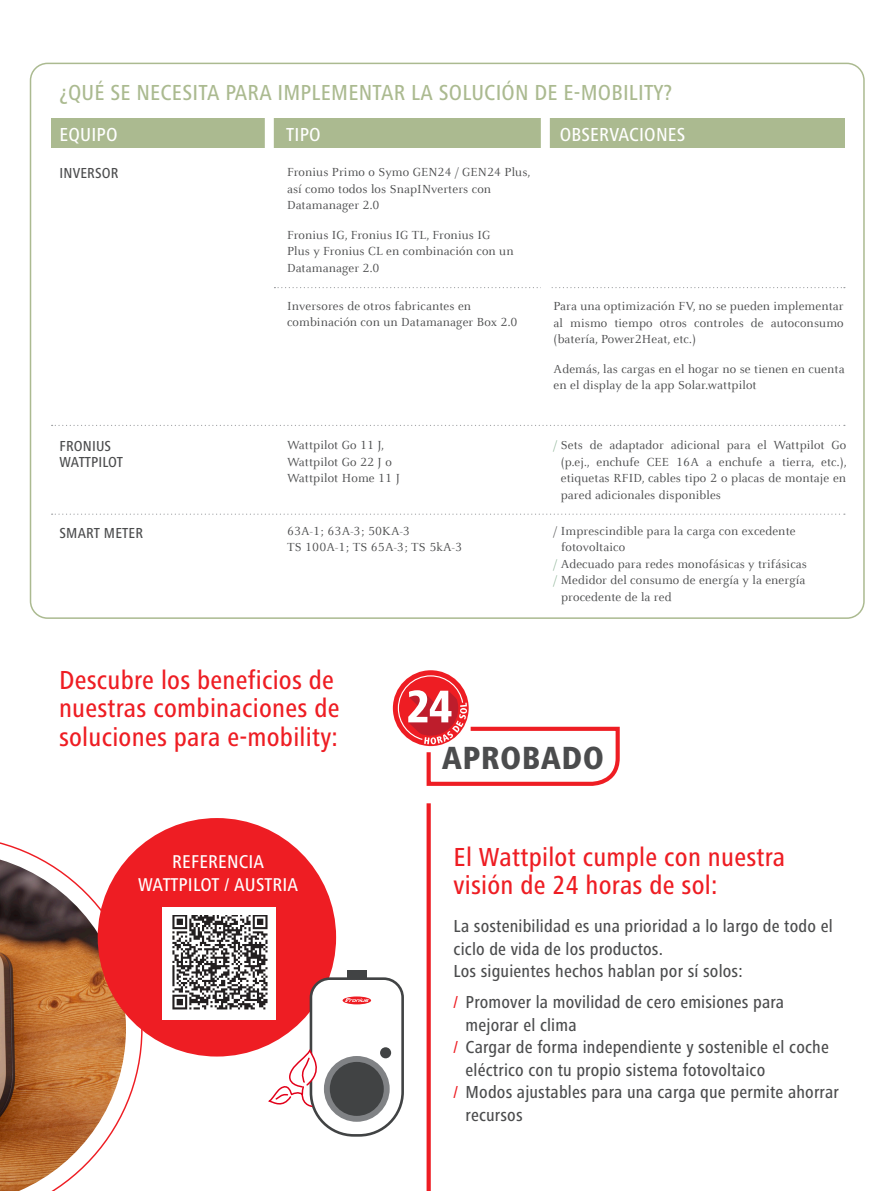
<style>
.page{position:relative;width:893px;height:1191px;background:#fff}
.page>*{position:absolute;margin:0;border:0;box-sizing:border-box;transform-origin:0 0}
.t1{font:800 condensed 33.15px "Frutiger Next LTW1 G";letter-spacing:.01em;color:#4b4c4d}
._10_14_LW30_Frut_heavy_cond{font:500 condensed 27px/28.5px "Frutiger Next LTW1 G";letter-spacing:.01em;color:#ee1d23}
._10_14_LW30_Frut_heavy_cond-2{font:500 condensed 22.5px "Frutiger Next LTW1 G";letter-spacing:.01em;color:#abba90}
._10_14_LW30_Frut_heavy_cond-3{font:500 condensed 19.5px "Frutiger Next LTW1 G";letter-spacing:.01em;color:#fff}
._10_14_LW30_Frut_heavy_cond-4{font:500 condensed 19.2px "Frutiger Next LTW1 G";letter-spacing:.01em;color:#fff}
.t2{font:500 condensed 18px/22.5px "Frutiger Next LTW1 G";letter-spacing:.01em;color:#4b4c4d}
._10_14_LW30_Frut_heavy_cond-5{font:500 condensed 15px "Frutiger Next LTW1 G";letter-spacing:.01em;color:#4b4c4d}
._10_14_LW30_Frut_heavy_cond-6{font:500 condensed 15px "Frutiger Next LTW1 G";letter-spacing:-.015em;color:#4b4c4d}
._10_14_LW30_Frut_heavy_cond-7{font:12.9px/16.5px "Celeste Offc Pro";letter-spacing:.01em;color:#4b4c4d}
.s1{color:#87af91}
.s2{color:#ee1d23}
</style>
<div class="page">
<svg style="left:0;top:842px;width:143px;height:349px"></svg>
<div style="left:98px;top:818px;width:238px;height:238px;background:#ee1d23;border-radius:50%"></div>
<div style="left:162px;top:906px;width:114px;height:113px;background:#fff"></div>
<img style="left:173px;top:915px;width:95px;height:95px">
<div style="left:347px;top:969px;width:20px;height:9px;background:#414344"></div>
<svg style="left:266px;top:976px;width:138px;height:161px"></svg>
<svg style="left:427px;top:803px;width:4px;height:388px;background:#ee292e"></svg>
<svg style="left:274px;top:287px;width:571px;height:1px"></svg>
<svg style="left:52px;top:425px;width:793px;height:1px"></svg>
<svg style="left:52px;top:513px;width:793px;height:2px"></svg>
<div style="left:51px;top:118px;width:793px;height:30px;background:#abba90"></div>
<div style="left:265px;top:111px;width:9px;height:284px;background:#fff"></div>
<div style="left:541px;top:111px;width:9px;height:284px;background:#fff"></div>
<svg style="left:393px;top:670px;width:76px;height:76px"></svg>
<svg style="left:398px;top:675px;width:222px;height:111px"></svg>
<p class="_10_14_LW30_Frut_heavy_cond-2" style="left:60px;top:79px;width:614px">¿QUÉ SE NECESITA PARA IMPLEMENTAR LA SOLUCIÓN DE E-MOBILITY?</p>
<p class="_10_14_LW30_Frut_heavy_cond-3" style="left:60px;top:123px;width:60px">EQUIPO</p>
<p class="_10_14_LW30_Frut_heavy_cond-3" style="left:286px;top:123px;width:36px">TIPO</p>
<p class="_10_14_LW30_Frut_heavy_cond-3" style="left:560px;top:123px;width:127px">OBSERVACIONES</p>
<p class="_10_14_LW30_Frut_heavy_cond-5" style="left:60px;top:164px;width:60px">INVERSOR</p>
<p class="_10_14_LW30_Frut_heavy_cond-7" style="left:287px;top:164px;width:245px">Fronius Primo o Symo GEN24 / GEN24 Plus,</p>
<p class="_10_14_LW30_Frut_heavy_cond-7" style="left:287px;top:180px;width:206px">así como todos los SnapINverters con<br>Datamanager 2.0</p>
<p class="_10_14_LW30_Frut_heavy_cond-7" style="left:287px;top:226px;width:228px">Fronius IG, Fronius IG TL, Fronius IG<br>Plus y Fronius CL en combinación con un<br>Datamanager 2.0</p>
<p class="_10_14_LW30_Frut_heavy_cond-5" style="left:60px;top:437px;width:53px">FRONIUS</p>
<p class="_10_14_LW30_Frut_heavy_cond-6" style="left:60px;top:453px;width:65px">WATTPILOT</p>
<p class="_10_14_LW30_Frut_heavy_cond-7" style="left:287px;top:297px;width:232px">Inversores de otros fabricantes en combinación con un Datamanager Box 2.0</p>
<p class="_10_14_LW30_Frut_heavy_cond-7" style="left:554px;top:298px;width:291px;text-align:justify">Para una optimización FV, no se pueden implementar al mismo tiempo otros controles de autoconsumo (batería, Power2Heat, etc.)</p>
<p class="_10_14_LW30_Frut_heavy_cond-7" style="left:554px;top:360px;width:292px">Además, las cargas en el hogar no se tienen en cuenta en el display de la app Solar.wattpilot</p>
<p class="_10_14_LW30_Frut_heavy_cond-7" style="left:287px;top:437px;width:99px">Wattpilot Go 11 J,</p>
<p class="_10_14_LW30_Frut_heavy_cond-7" style="left:287px;top:453px;width:106px">Wattpilot Go 22 J o</p>
<p class="_10_14_LW30_Frut_heavy_cond-7" style="left:287px;top:470px;width:114px">Wattpilot Home 11 J</p>
<p class="_10_14_LW30_Frut_heavy_cond-7" style="left:561px;top:437px;width:287px;text-align:justify;text-indent:-7px"><span class="s1">/</span> Sets de adaptador adicional para el Wattpilot Go (p.ej., enchufe CEE 16A a enchufe a tierra, etc.), etiquetas RFID, cables tipo 2 o placas de montaje en pared adicionales disponibles</p>
<p class="_10_14_LW30_Frut_heavy_cond-5" style="left:60px;top:524px;width:85px">SMART METER</p>
<p class="_10_14_LW30_Frut_heavy_cond-7" style="left:287px;top:522px;width:124px">63A-1; 63A-3; 50KA-3</p>
<p class="_10_14_LW30_Frut_heavy_cond-7" style="left:287px;top:538px;width:177px">TS 100A-1; TS 65A-3; TS 5kA-3</p>
<p class="_10_14_LW30_Frut_heavy_cond-7" style="left:561px;top:522px;width:236px;text-indent:-8px">/ Imprescindible para la carga con excedente fotovoltaico</p>
<p class="_10_14_LW30_Frut_heavy_cond-7" style="left:554px;top:555px;width:255px"><span class="s1">/</span> Adecuado para redes monofásicas y trifásicas</p>
<p class="_10_14_LW30_Frut_heavy_cond-7" style="left:561px;top:571px;width:246px;text-indent:-8px"><span class="s1">/</span> Medidor del consumo de energía y la energía procedente de la red</p>
<p class="_10_14_LW30_Frut_heavy_cond" style="left:59px;top:665px;width:282px">Descubre los beneficios de nuestras combinaciones de soluciones para e-mobility:</p>
<p class="_10_14_LW30_Frut_heavy_cond-4" style="left:172px;top:850px;width:94px">REFERENCIA</p>
<p class="_10_14_LW30_Frut_heavy_cond-4" style="left:138px;top:873px;width:162px">WATTPILOT / AUSTRIA</p>
<p class="t1" style="left:442px;top:739px;width:164px">APROBADO</p>
<p class="_10_14_LW30_Frut_heavy_cond" style="left:454px;top:842px;width:333px">El Wattpilot cumple con nuestra visión de 24 horas de sol:</p>
<p class="t2" style="left:454px;top:915px;width:381px">La sostenibilidad es una prioridad a lo largo de todo el ciclo de vida de los productos.</p>
<p class="t2" style="left:454px;top:960px;width:291px">Los siguientes hechos hablan por sí solos:</p>
<p class="t2" style="left:466px;top:991px;width:320px;text-indent:-12px"><span class="s2">/</span> Promover la movilidad de cero emisiones para mejorar el clima</p>
<p class="t2" style="left:466px;top:1036px;width:365px;text-indent:-12px"><span class="s2">/</span> Cargar de forma independiente y sostenible el coche eléctrico con tu propio sistema fotovoltaico</p>
<p class="t2" style="left:466px;top:1081px;width:375px;text-indent:-12px"><span class="s2">/</span> Modos ajustables para una carga que permite ahorrar recursos</p>
</div>
